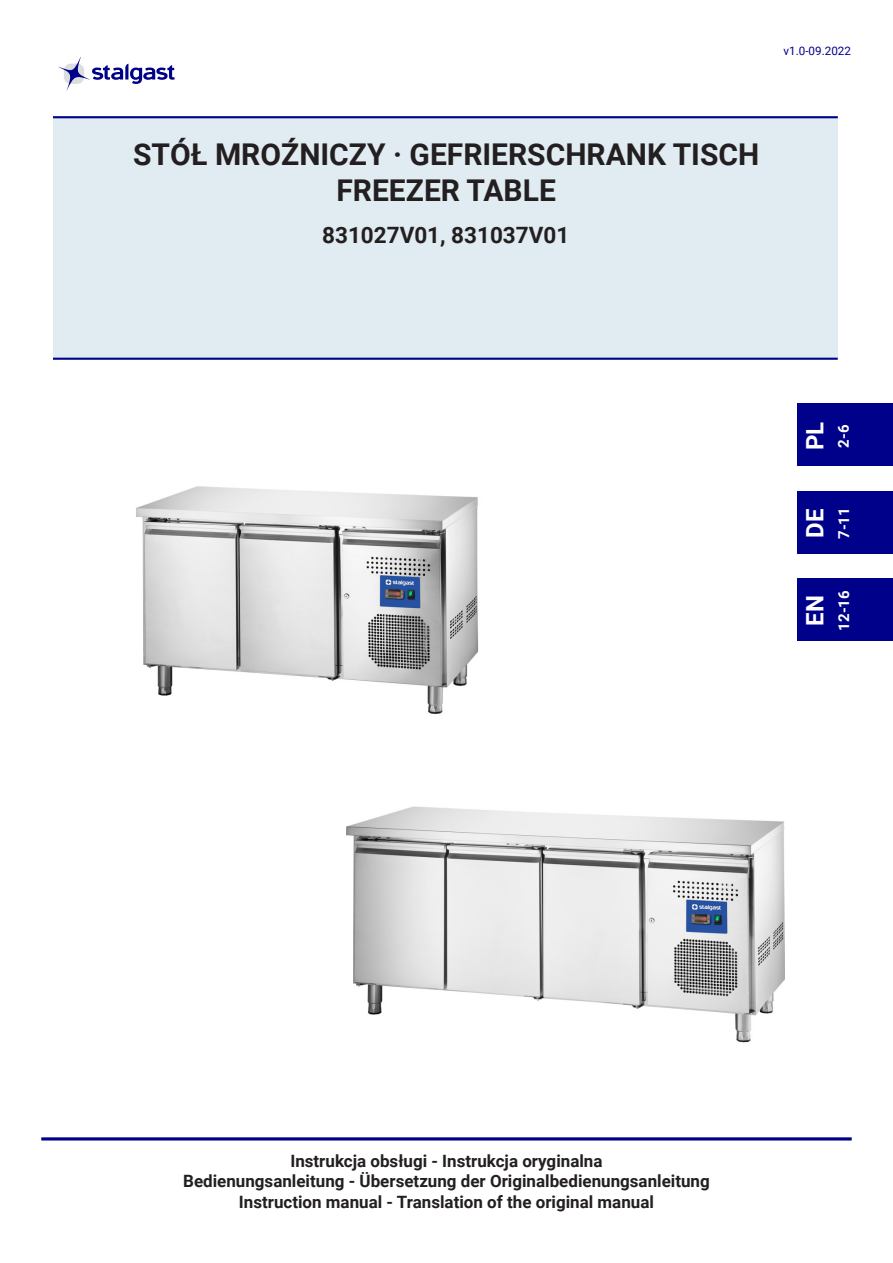
<style>
.page{position:relative;width:893px;height:1263px;background:#fff}
.page>*{position:absolute;margin:0;border:0;box-sizing:border-box;transform-origin:0 0}
.t1{font:700 30px "Roboto";color:#231f20}
.t2{font:700 24px "Roboto";color:#fff}
.t3{font:700 22.5px "Roboto";color:#231f20}
.t4{font:700 16.95px "Roboto";color:#231f20}
.t5{font:700 15px "Roboto";color:#fff}
.t6{font:11.7px "Roboto";color:#00018a}
</style>
<div class="page">
<div style="left:53px;top:118px;width:785px;height:241px;background:#e0ecf1"></div>
<hr style="left:41px;top:1137px;width:811px;height:3px;background:#00018a">
<hr style="left:53px;top:116px;width:785px;height:2px;background:#00018a">
<hr style="left:53px;top:358px;width:785px;height:2px;background:#00018a">
<div style="left:798px;top:404px;width:95px;height:62px;background:#00018a"></div>
<div style="left:798px;top:491px;width:95px;height:62px;background:#00018a"></div>
<div style="left:798px;top:578px;width:95px;height:62px;background:#00018a"></div>
<img style="left:136px;top:486px;width:343px;height:228px">
<img style="left:347px;top:806px;width:438px;height:237px">
<svg style="left:58px;top:57px;width:117px;height:34px"></svg>
<p class="t6" style="left:783px;top:42px;width:69px">v1.0-09.2022</p>
<p class="t1" style="left:133px;top:134px;width:628px">STÓŁ MROŹNICZY · GEFRIERSCHRANK TISCH</p>
<p class="t1" style="left:336px;top:170px;width:221px">FREEZER TABLE</p>
<p class="t3" style="left:322px;top:219px;width:249px">831027V01, 831037V01</p>
<p class="t2" style="left:798px;top:450px;width:30px;rotate:-90deg">PL</p>
<p class="t5" style="left:833px;top:448px;width:25px;rotate:-90deg">2-6</p>
<p class="t2" style="left:798px;top:538px;width:31px;rotate:-90deg">DE</p>
<p class="t5" style="left:833px;top:539px;width:33px;rotate:-90deg">7-11</p>
<p class="t2" style="left:798px;top:626px;width:32px;rotate:-90deg">EN</p>
<p class="t5" style="left:833px;top:630px;width:42px;rotate:-90deg">12-16</p>
<p class="t4" style="left:290px;top:1149px;width:314px">Instrukcja obsługi - Instrukcja oryginalna</p>
<p class="t4" style="left:183px;top:1169px;width:528px">Bedienungsanleitung - Übersetzung der Originalbedienungsanleitung</p>
<p class="t4" style="left:239px;top:1190px;width:416px">Instruction manual - Translation of the original manual</p>
</div>
